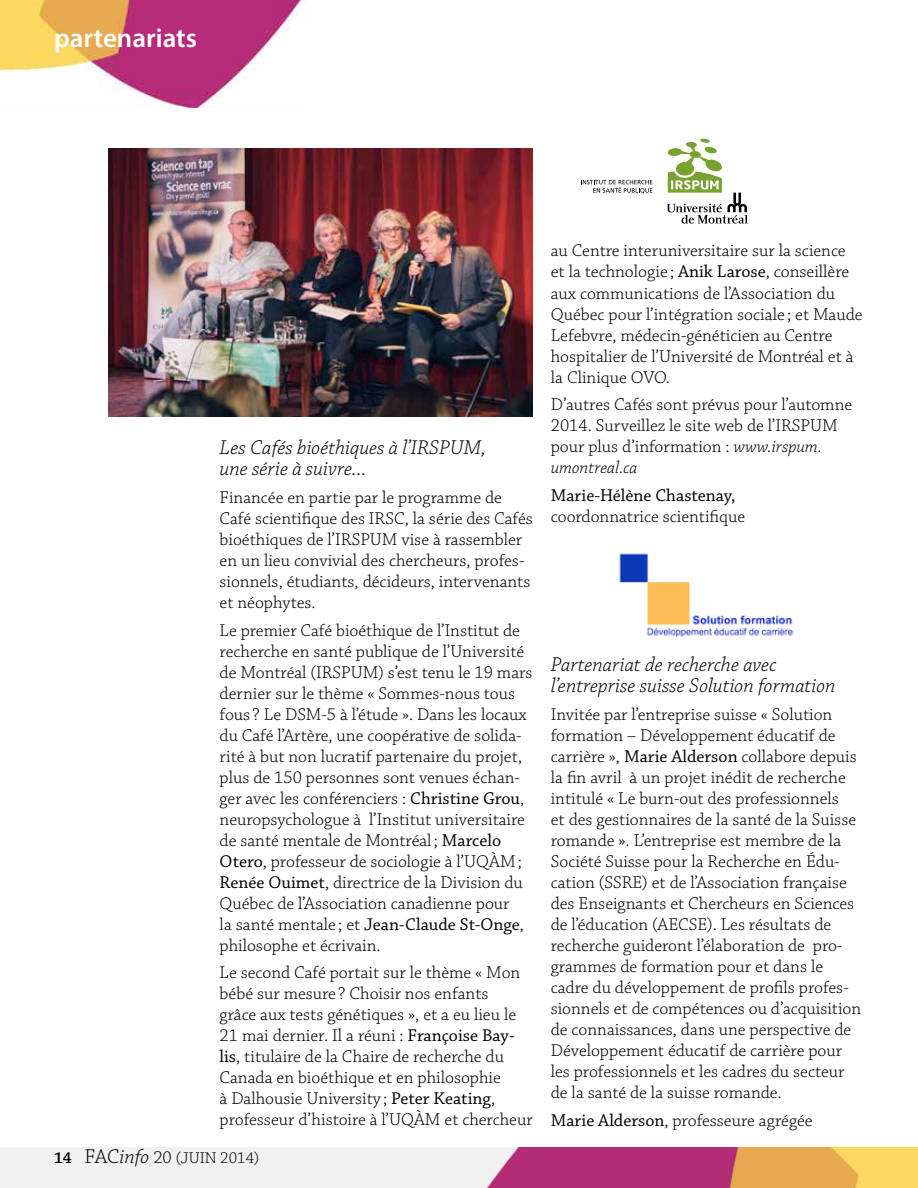
<style>
.page{position:relative;width:918px;height:1188px;background:#fff}
.page>*{position:absolute;margin:0;border:0;box-sizing:border-box;transform-origin:0 0}
.t1{font:600 27px "Myriad Pro";color:#fff}
.t2{font:italic 300 21px/21px "Chaparral Pro";color:#000}
.t3{font:300 18px/21px "Chaparral Pro";color:#000}
.t4{font:18px "Chaparral Pro";color:#000}
.t5{font:300 16.5px "Chaparral Pro";color:#000}
.s1{font-weight:400}
.s2{font-weight:600}
.s3{font-size:21px}
.s4{font-style:italic;font-size:21px}
.s5{font-size:18px}
.s6{font-style:italic}
</style>
<div class="page">
<img style="left:0;top:1148px;width:918px;height:40px">
<img style="left:0;top:0;width:307px;height:108px">
<img style="left:619px;top:553px;width:175px;height:85px">
<svg style="left:581px;top:180px;width:71px;height:13px"></svg>
<svg style="left:667px;top:139px;width:81px;height:85px"></svg>
<img style="left:108px;top:148px;width:425px;height:269px">
<h1 class="t1" style="left:54px;top:21px;width:144px">partenariats</h1>
<p class="t2" style="left:220px;top:438px;width:268px">Les Cafés bioéthiques à l’IRSPUM, une série à suivre...</p>
<p class="t3" style="left:220px;top:487px;width:315px">Financée en partie par le programme de Café scientifique des IRSC, la série des Cafés bioéthiques de l’IRSPUM vise à rassembler en un lieu convivial des chercheurs, profes&shy;sionnels, étudiants, décideurs, intervenants et néophytes.</p>
<p class="t3" style="left:220px;top:620px;width:314px">Le premier Café bioéthique de l’Institut de recherche en santé publique de l’Université de Montréal (IRSPUM) s’est tenu le 19 mars dernier sur le thème « Sommes-nous tous fous ? Le DSM-5 à l’étude ». Dans les locaux du Café l’Artère, une coopérative de solida&shy;rité à but non lucratif partenaire du projet, plus de 150 personnes sont venues échan&shy;ger avec les conférenciers : <span class="s1">Christine Grou</span>, neuropsychologue à l’Institut universitaire de santé mentale de Montréal ; <span class="s1">Marcelo Otero</span>, professeur de sociologie à l’UQÀM; <span class="s1">Renée Ouimet</span>, directrice de la Division du Québec de l’Association canadienne pour<br>la santé mentale ; et <span class="s1">Jean-Claude St-Onge</span>, philosophe et écrivain.</p>
<p class="t3" style="left:220px;top:963px;width:315px">Le second Café portait sur le thème « Mon bébé sur mesure ? Choisir nos enfants<br>grâce aux tests génétiques », et a eu lieu le 21 mai dernier. Il a réuni : <span class="s1">Françoise Bay&shy;lis</span>, titulaire de la Chaire de recherche du Canada en bioéthique et en philosophie<br>à Dalhousie University ; <span class="s1">Peter Keating</span>, professeur d’histoire à l’UQÀM et chercheur</p>
<p class="t5" style="left:54px;top:1149px;width:207px"><span class="s2">14</span> <span class="s3">FAC</span><span class="s4">info</span> <span class="s5">20</span> (juin 2014)</p>
<p class="t3" style="left:551px;top:241px;width:313px">au Centre interuniversitaire sur la science et la technologie ; <span class="s1">Anik Larose</span>, conseillère aux communications de l’Association du Québec pour l’intégration sociale ; et Maude Lefebvre, médecin-généticien au Centre hospitalier de l’Université de Montréal et à la Clinique OVO.</p>
<p class="t3" style="left:551px;top:395px;width:303px">D’autres Cafés sont prévus pour l’automne 2014. Surveillez le site web de l’IRSPUM pour plus d’information : <span class="s6">www.irspum. umontreal.ca</span></p>
<p class="t4" style="left:551px;top:485px;width:186px">Marie-Hélène Chastenay,</p>
<p class="t3" style="left:551px;top:507px;width:196px">coordonnatrice scientifique</p>
<p class="t2" style="left:551px;top:655px;width:286px">Partenariat de recherche avec l’entreprise suisse Solution formation</p>
<p class="t3" style="left:551px;top:704px;width:312px">Invitée par l’entreprise suisse « Solution formation – Développement éducatif de carrière », <span class="s1">Marie Alderson</span> collabore depuis la fin avril à un projet inédit de recherche intitulé « Le burn-out des professionnels<br>et des gestionnaires de la santé de la Suisse romande ». L’entreprise est membre de la Société Suisse pour la Recherche en Édu&shy;cation (SSRE) et de l’Association française des Enseignants et Chercheurs en Sciences de l’éducation (AECSE). Les résultats de recherche guideront l’élaboration de pro&shy;grammes de formation pour et dans le cadre du développement de profils profes&shy;sionnels et de compétences ou d’acquisition de connaissances, dans une perspective de Développement éducatif de carrière pour les professionnels et les cadres du secteur de la santé de la suisse romande.</p>
<p class="t3" style="left:551px;top:1110px;width:263px"><span class="s1">Marie Alderson</span>, professeure agrégée</p>
</div>
